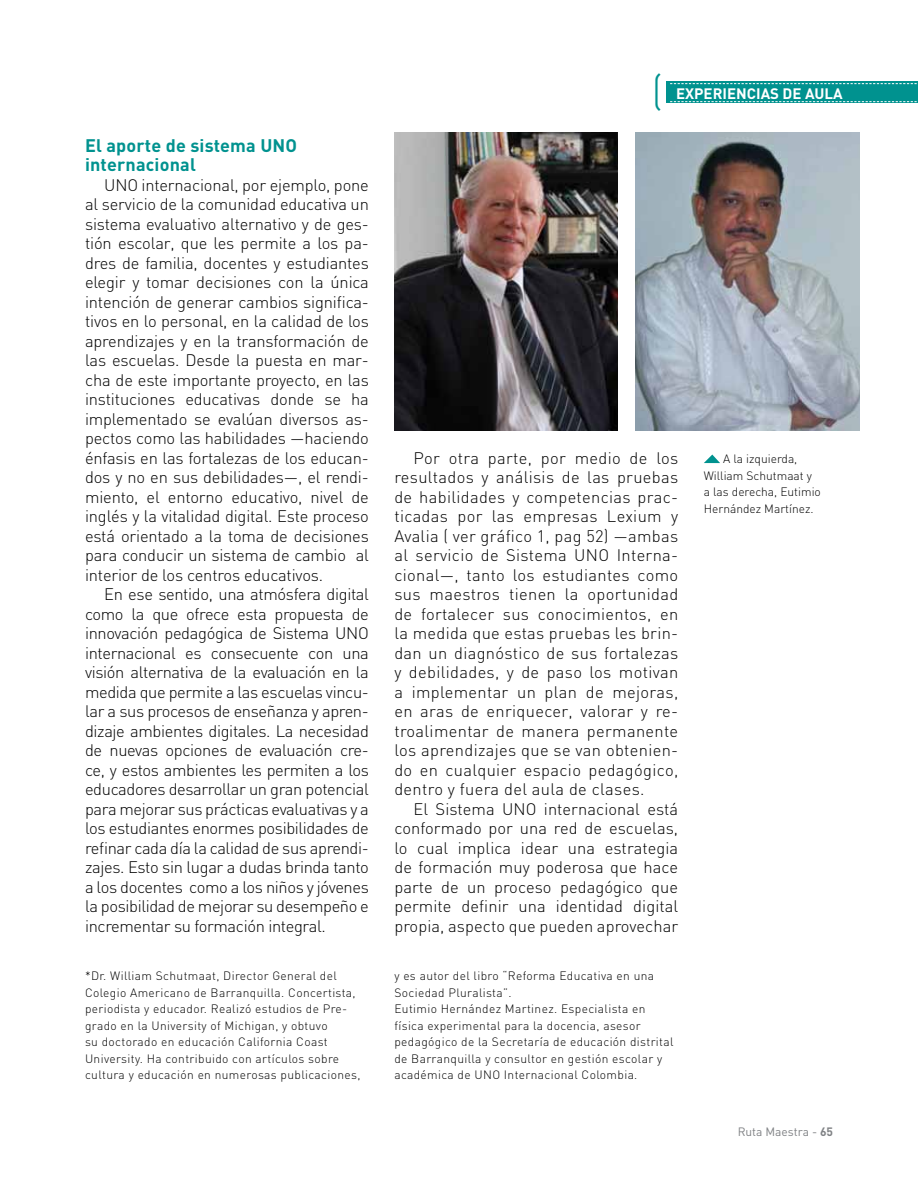
<style>
.page{position:relative;width:918px;height:1188px;background:#fff}
.page>*{position:absolute;margin:0;border:0;box-sizing:border-box;transform-origin:0 0}
.t1{font:300 41.85px "DIN";color:#00928f}
.t2{font:700 18px/19.5px "DIN";letter-spacing:.01em;color:#00928f}
.t3{font:300 16.5px/19.5px "DIN";letter-spacing:-.01em;color:#000;text-align:justify}
.t4{font:700 15px "DIN";color:#fff}
.t5{font:300 12px/16.5px "DIN";letter-spacing:.03em;color:#000}
.t6{font:300 12px/16.5px "DIN";color:#000}
.t7{font:12px "DIN";color:#808285}
.s1{font-weight:700}
</style>
<div class="page">
<div style="left:666px;top:82px;width:252px;height:21px;background:#00928f"></div>
<svg style="left:670px;top:83px;width:247px;height:1px"></svg>
<svg style="left:670px;top:101px;width:247px;height:1px"></svg>
<img style="left:394px;top:132px;width:224px;height:298px">
<img style="left:636px;top:132px;width:223px;height:298px">
<svg style="left:704px;top:455px;width:16px;height:8px"></svg>
<p class="t2" style="left:85px;top:134px;width:212px">El aporte de sistema UNO internacional</p>
<p class="t3" style="left:85px;top:175px;width:285px;text-indent:19px">UNO internacional, por ejemplo, pone al servicio de la comunidad educativa un sistema evaluativo alternativo y de ges&shy;tión escolar, que les permite a los pa&shy;dres de familia, docentes y estudiantes elegir y tomar decisiones con la única intención de generar cambios significa&shy;tivos en lo personal, en la calidad de los aprendizajes y en la transformación de las escuelas. Desde la puesta en mar&shy;cha de este importante proyecto, en las instituciones educativas donde se ha implementado se evalúan diversos as&shy;pectos como las habilidades —haciendo énfasis en las fortalezas de los educan&shy;dos y no en sus debilidades—, el rendi&shy;miento, el entorno educativo, nivel de inglés y la vitalidad digital. Este proceso está orientado a la toma de decisiones para conducir un sistema de cambio al interior de los centros educativos.</p>
<p class="t3" style="left:85px;top:584px;width:285px;text-indent:19px">En ese sentido, una atmósfera digital como la que ofrece esta propuesta de innovación pedagógica de Sistema UNO internacional es consecuente con una visión alternativa de la evaluación en la medida que permite a las escuelas vincu&shy;lar a sus procesos de enseñanza y apren&shy;dizaje ambientes digitales. La necesidad de nuevas opciones de evaluación cre&shy;ce, y estos ambientes les permiten a los educadores desarrollar un gran potencial para mejorar sus prácticas evaluativas y a los estudiantes enormes posibilidades de refinar cada día la calidad de sus aprendi&shy;zajes. Esto sin lugar a dudas brinda tanto a los docentes como a los niños y jóvenes la posibilidad de mejorar su desempeño e incrementar su formación integral.</p>
<h1 class="t1" style="left:651px;top:66px;width:13px">(</h1>
<p class="t4" style="left:676px;top:83px;width:10px">experiencias</p>
<p class="t4" style="left:783px;top:83px;width:60px">de aula</p>
<p class="t3" style="left:394px;top:448px;width:285px;text-indent:19px">Por otra parte, por medio de los resultados y análisis de las pruebas de habilidades y competencias prac&shy;ticadas por las empresas Lexium y Avalia ( ver gráfico 1, pag 52) —ambas al servicio de Sistema UNO I nterna&shy;cional—, tanto los estudiantes como sus maestros tienen la oportunidad de fortalecer sus conocimientos, en la medida que estas pruebas les brin&shy;dan un diagnóstico de sus fortalezas y debilidades, y de paso los motivan a implementar un plan de mejoras, en aras de enriquecer, valorar y re&shy;troalimentar de manera permanente los aprendizajes que se van obtenien&shy;do en cualquier espacio pedagógico, dentro y fuera del aula de clases.</p>
<p class="t3" style="left:394px;top:799px;width:285px;text-indent:19px">El Sistema UNO internacional está conformado por una red de escuelas, lo cual implica idear una estrategia de formación muy poderosa que hace parte de un proceso pedagógico que permite definir una identidad digital propia, aspecto que pueden aprovechar</p>
<p class="t6" style="left:704px;top:450px;width:119px;text-indent:19px">A la izquierda,<br>William Schutmaat y a las derecha, Eutimio<br>Hernández Martínez.</p>
<p class="t5" style="left:85px;top:967px;width:277px">*Dr. William Schutmaat, Director General del Colegio Americano de Barranquilla. Concertista, periodista y educador. Realizó estudios de Pre&shy;grado en la University of M ichigan, y obtuvo<br>su doctorado en educación California Coast University. Ha contribuido con artículos sobre cultura y educación en numerosas publicaciones,</p>
<p class="t5" style="left:394px;top:967px;width:281px">y es autor del libro “Reforma Educativa en una Sociedad Pluralista”.<br>Eutimio Hernández Martinez. Especialista en física experimental para la docencia, asesor pedagógico de la Secretaría de educación distrital de Barranquilla y consultor en gestión escolar y académica de UNO I nternacional Colombia.</p>
<p class="t7" style="left:738px;top:1125px;width:97px">Ruta Maestra - <span class="s1">65</span></p>
</div>
